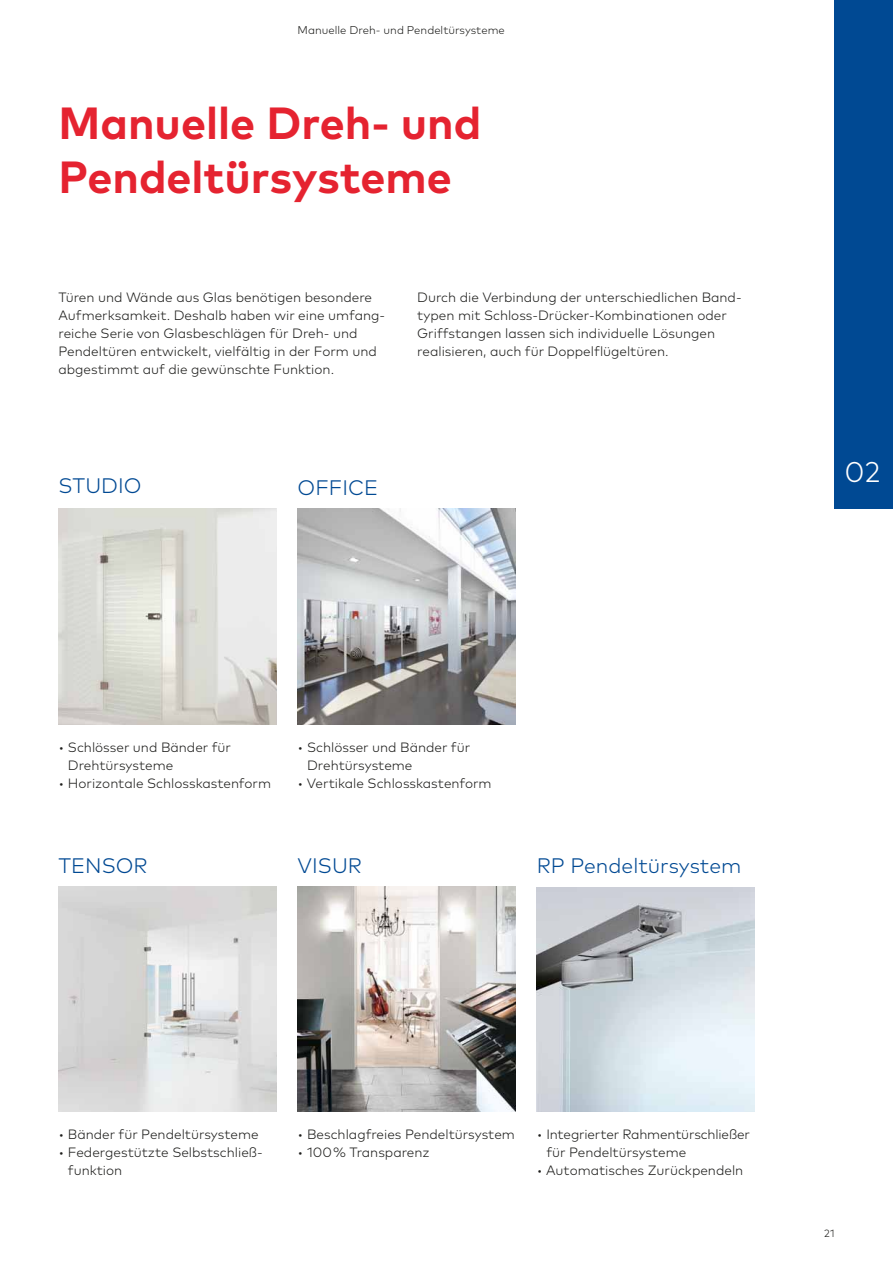
<style>
.page{position:relative;width:893px;height:1263px;background:#fff}
.page>*{position:absolute;margin:0;border:0;box-sizing:border-box;transform-origin:0 0}
.t1{font:700 45px/54px "Mark Pro";color:#e52330}
.t2{font:300 28.5px "Mark Pro";color:#fff}
.t3{font:300 21px "Mark Pro";color:#004993}
.t4{font:300 13.5px/18px "Mark Pro";color:#1d1d1b}
.t5{font:300 11.25px "Mark Pro";color:#1d1d1b}
.t6{font:300 10.5px "Mark Pro";color:#1d1d1b}
</style>
<div class="page">
<div style="left:834px;top:0;width:59px;height:508px;background:#004993"></div>
<img style="left:58px;top:508px;width:218px;height:216px">
<img style="left:298px;top:508px;width:218px;height:216px">
<img style="left:58px;top:886px;width:218px;height:225px">
<img style="left:298px;top:886px;width:218px;height:225px">
<img style="left:537px;top:888px;width:218px;height:223px">
<p class="t5" style="left:298px;top:26px;width:209px">Manuelle Dreh- und Pendeltürsysteme</p>
<h1 class="t1" style="left:58px;top:102px;width:425px">Manuelle Dreh- und<br>Pendeltürsysteme</h1>
<p class="t4" style="left:58px;top:289px;width:328px">Türen und Wände aus Glas benötigen besondere Aufmerksamkeit. Deshalb haben wir eine umfang&shy;reiche Serie von Glasbeschlägen für Dreh- und Pendeltüren entwickelt, viel fältig in der Form und abgestimmt auf die gewünschte Funktion.</p>
<p class="t4" style="left:417px;top:289px;width:326px">Durch die Verbindung der unterschiedlichen Band&shy;typen mit Schloss-Drücker-Kombinationen oder Griffstangen lassen sich individuelle Lösungen realisieren, auch für Doppelflügel türen.</p>
<h3 class="t3" style="left:58px;top:478px;width:84px">STUDIO</h3>
<h3 class="t3" style="left:298px;top:480px;width:82px">OFFICE</h3>
<p class="t4" style="left:68px;top:739px;width:165px;text-indent:-9px">• Schlösser und Bänder für<br>Drehtürsysteme</p>
<p class="t4" style="left:58px;top:775px;width:214px">• Horizontale Schlosskastenform</p>
<h3 class="t3" style="left:58px;top:858px;width:91px">TENSOR</h3>
<p class="t4" style="left:307px;top:739px;width:165px;text-indent:-9px">• Schlösser und Bänder für<br>Drehtürsysteme</p>
<p class="t4" style="left:298px;top:775px;width:195px">• Vertikale Schlosskastenform</p>
<h3 class="t3" style="left:298px;top:858px;width:66px">VISUR</h3>
<h3 class="t3" style="left:537px;top:858px;width:206px">RP Pendeltürsystem</h3>
<h2 class="t2" style="left:845px;top:461px;width:37px">02</h2>
<p class="t4" style="left:58px;top:1126px;width:202px">• Bänder für Pendeltürsysteme</p>
<p class="t4" style="left:68px;top:1144px;width:196px;text-indent:-9px">• Federgestützte Selbstschließ&shy;funktion</p>
<p class="t4" style="left:298px;top:1126px;width:219px">• Beschlagfreies Pendeltürsystem</p>
<p class="t4" style="left:298px;top:1144px;width:134px">• 100 % Transparenz</p>
<p class="t4" style="left:546px;top:1126px;width:205px;text-indent:-9px">• Integrierter Rahmentürschließer für Pendeltürsysteme</p>
<p class="t4" style="left:537px;top:1162px;width:208px">• Automatisches Zurückpendeln</p>
<p class="t6" style="left:824px;top:1229px;width:12px">21</p>
</div>
